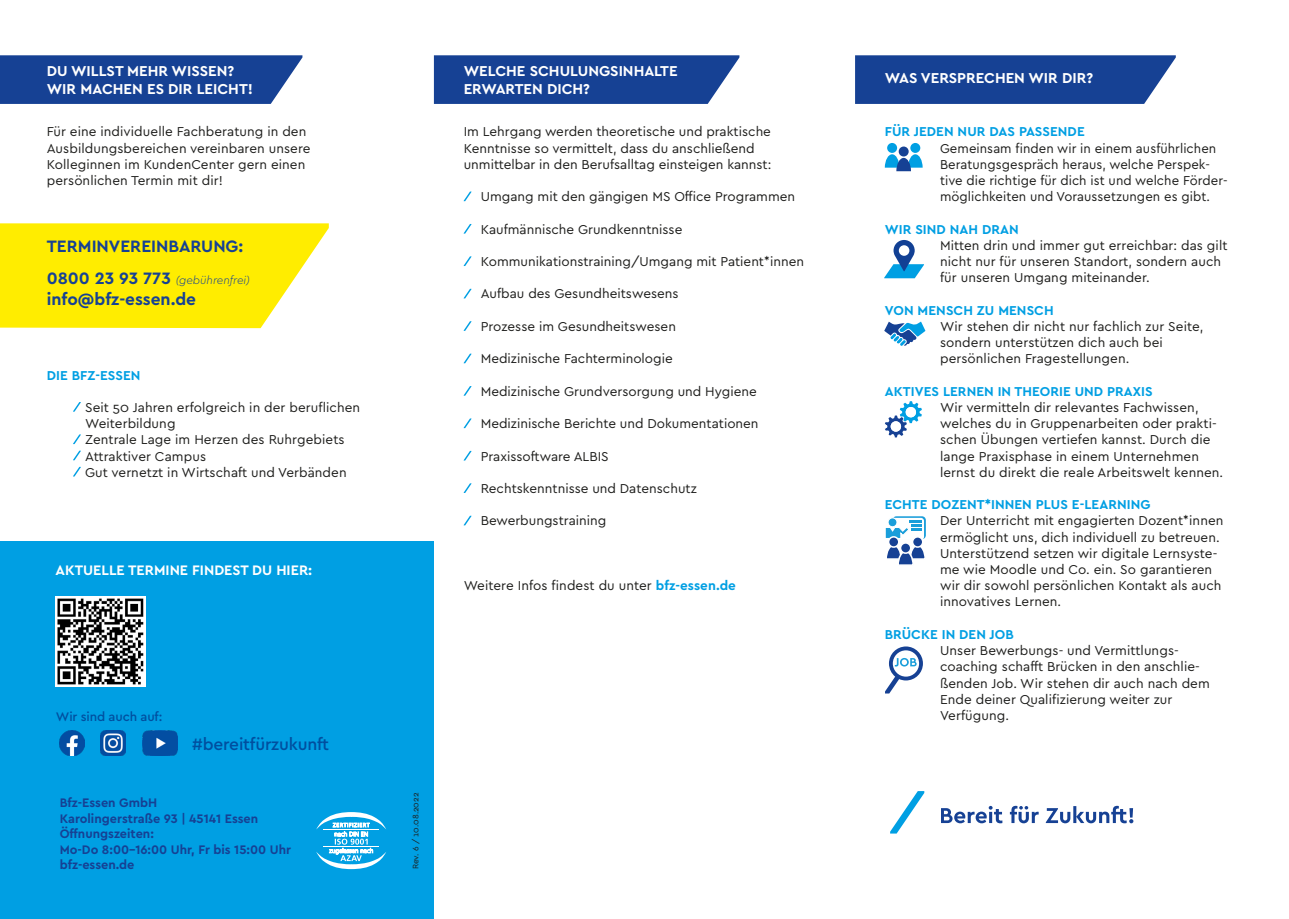
<style>
.page{position:relative;width:1289px;height:919px;background:#fff}
.page>*{position:absolute;margin:0;border:0;box-sizing:border-box;transform-origin:0 0}
.t1{font:700 17.25px "Cera Pro";color:#164194}
.Bodytype_kleiner_Ein{font:500 17.25px "Cera Pro";letter-spacing:-.01em;color:#004f9f}
.t2{font:700 15px "Cera Pro";color:#fff}
.t3{font:700 14.4px "Cera Pro";color:#fff}
.Bodytype_9p{font:13.5px/16.2px "Cera Pro";letter-spacing:.005em;color:#1d1d1b}
.Bodytype{font:13.5px/16.2px "Cera Pro";color:#1d1d1b}
.Bodytype_9p-2{font:700 13.5px "Cera Pro";letter-spacing:.005em;color:#009fe3}
.t4{font:700 12.9px/15.6px "Cera Pro";color:#164194}
.Bodytype_kleiner_Ein-2{font:500 12.9px "Cera Pro";letter-spacing:-.01em;color:#004f9f}
.t5{font:italic 300 11.55px "Cera Pro";color:#164194}
.t6{font:8.4px "Cera Pro";color:#1d1d1b}
.s1{font-weight:700;font-style:normal;font-size:17.25px}
.s2{font-weight:700;color:#009fe3}
</style>
<div class="page">
<svg style="left:0;top:223px;width:329px;height:105px;background:#ffee1a"></svg>
<div style="left:0;top:541px;width:434px;height:377px;background:#009fe3"></div>
<img style="left:142px;top:730px;width:35px;height:25px">
<img style="left:101px;top:730px;width:25px;height:25px">
<img style="left:56px;top:596px;width:90px;height:90px">
<svg style="left:316px;top:812px;width:70px;height:57px"></svg>
<img style="left:60px;top:730px;width:25px;height:25px">
<svg style="left:0;top:55px;width:302px;height:49px;background:#224b99"></svg>
<svg style="left:73px;top:402px;width:8px;height:9px"></svg>
<svg style="left:73px;top:434px;width:8px;height:10px"></svg>
<svg style="left:73px;top:450px;width:8px;height:10px"></svg>
<svg style="left:73px;top:467px;width:8px;height:9px"></svg>
<svg style="left:855px;top:55px;width:320px;height:49px;background:#224a99"></svg>
<div style="left:887px;top:143px;width:10px;height:10px;background:#009fe3;border-radius:50%"></div>
<div style="left:910px;top:143px;width:10px;height:10px;background:#009fe3;border-radius:50%"></div>
<svg style="left:884px;top:154px;width:38px;height:17px"></svg>
<div style="left:898px;top:146px;width:10px;height:10px;background:#164194;border-radius:50%"></div>
<div style="left:892px;top:516px;width:33px;height:23px;border:1px solid #1a9eda;border-radius:3px"></div>
<div style="left:890px;top:518px;width:34px;height:22px;background:#fff;border-radius:3px"></div>
<svg style="left:885px;top:520px;width:41px;height:45px"></svg>
<div style="left:888px;top:518px;width:9px;height:8px;background:#1a9eda;border-radius:50%"></div>
<div style="left:887px;top:517px;width:10px;height:10px;border:1px solid #fff;border-radius:50%"></div>
<div style="left:888px;top:537px;width:10px;height:10px;background:#164194;border-radius:50%"></div>
<div style="left:887px;top:536px;width:12px;height:11px;border:2px solid #fff;border-radius:50%"></div>
<svg style="left:884px;top:321px;width:41px;height:25px"></svg>
<svg style="left:885px;top:401px;width:36px;height:36px"></svg>
<div style="left:890px;top:421px;width:11px;height:10px;background:#fff;border-radius:50%"></div>
<div style="left:905px;top:407px;width:11px;height:10px;background:#fff;border-radius:50%"></div>
<svg style="left:884px;top:240px;width:40px;height:38px"></svg>
<svg style="left:941px;top:805px;width:192px;height:18px"></svg>
<svg style="left:890px;top:791px;width:34px;height:42px"></svg>
<svg style="left:434px;top:55px;width:305px;height:49px;background:#224b99"></svg>
<svg style="left:463px;top:191px;width:8px;height:10px"></svg>
<svg style="left:464px;top:224px;width:7px;height:9px"></svg>
<svg style="left:463px;top:256px;width:8px;height:10px"></svg>
<svg style="left:463px;top:289px;width:8px;height:9px"></svg>
<svg style="left:463px;top:321px;width:8px;height:10px"></svg>
<svg style="left:463px;top:353px;width:8px;height:10px"></svg>
<svg style="left:464px;top:386px;width:7px;height:9px"></svg>
<svg style="left:463px;top:418px;width:8px;height:10px"></svg>
<svg style="left:464px;top:451px;width:7px;height:9px"></svg>
<svg style="left:463px;top:483px;width:8px;height:10px"></svg>
<svg style="left:463px;top:515px;width:8px;height:10px"></svg>
<svg style="left:885px;top:646px;width:37px;height:47px"></svg>
<p class="t2" style="left:47px;top:61px;width:189px">DU WILLST MEHR WISSEN?</p>
<p class="t2" style="left:47px;top:79px;width:208px">WIR MACHEN ES DIR LEICHT!</p>
<p class="Bodytype_9p" style="left:47px;top:123px;width:265px">Für eine individuelle Fachberatung in den Ausbildungsbereichen vereinbaren unsere Kolleginnen im KundenCenter gern einen persönlichen Termin mit dir!</p>
<p class="t1" style="left:47px;top:235px;width:198px">TERMINVEREINBARUNG:</p>
<p class="t5" style="left:47px;top:273px;width:205px"><span class="s1">0800 23 93 773</span> (gebührenfrei)</p>
<p class="t1" style="left:47px;top:288px;width:151px">info@bfz-essen.de</p>
<p class="Bodytype_9p-2" style="left:47px;top:366px;width:95px">DIE BFZ-ESSEN</p>
<p class="Bodytype_9p" style="left:85px;top:398px;width:276px">Seit 50 Jahren erfolgreich in der beruflichen<br>Weiterbildung</p>
<p class="Bodytype_9p" style="left:85px;top:431px;width:261px">Zentrale Lage im Herzen des Ruhrgebiets</p>
<p class="Bodytype_9p" style="left:85px;top:447px;width:123px">Attraktiver Campus</p>
<p class="Bodytype_9p" style="left:85px;top:463px;width:263px">Gut vernetzt in Wirtschaft und Verbänden</p>
<p class="t3" style="left:56px;top:560px;width:258px">AKTUELLE TERMINE FINDEST DU HIER:</p>
<p class="Bodytype_kleiner_Ein-2" style="left:56px;top:707px;width:108px">Wir sind auch auf:</p>
<p class="Bodytype_kleiner_Ein" style="left:192px;top:732px;width:138px">#bereitfürzukunft</p>
<p class="t4" style="left:60px;top:794px;width:200px">Bfz-Essen GmbH<br>Karolingerstraße 93 | 45141 Essen</p>
<p class="t4" style="left:60px;top:825px;width:233px">Öffnungszeiten:<br>Mo-Do 8:00-16:00 Uhr, Fr bis 15:00 Uhr</p>
<p class="t4" style="left:60px;top:856px;width:76px">bfz-essen.de</p>
<p class="t2" style="left:463px;top:61px;width:215px">WELCHE SCHULUNGSINHALTE</p>
<p class="t2" style="left:463px;top:79px;width:128px">ERWARTEN DICH?</p>
<p class="Bodytype" style="left:463px;top:123px;width:309px">Im Lehrgang werden theoretische und praktische<br>Kenntnisse so vermittelt, dass du anschließend unmittelbar in den Berufsalltag einsteigen kannst:</p>
<p class="Bodytype" style="left:480px;top:188px;width:316px">Umgang mit den gängigen MS Office Programmen</p>
<p class="Bodytype" style="left:480px;top:220px;width:203px">Kaufmännische Grundkenntnisse</p>
<p class="Bodytype" style="left:480px;top:253px;width:325px">Kommunikationstraining/Umgang mit Patient*innen</p>
<p class="Bodytype" style="left:480px;top:285px;width:199px">Aufbau des Gesundheitswesens</p>
<p class="Bodytype" style="left:480px;top:317px;width:197px">Prozesse im Gesundheitswesen</p>
<p class="Bodytype" style="left:480px;top:350px;width:193px">Medizinische Fachterminologie</p>
<p class="Bodytype" style="left:480px;top:382px;width:277px">Medizinische Grundversorgung und Hygiene</p>
<p class="Bodytype" style="left:480px;top:415px;width:279px">Medizinische Berichte und Dokumentationen</p>
<p class="Bodytype" style="left:480px;top:447px;width:130px">Praxissoftware ALBIS</p>
<p class="Bodytype" style="left:480px;top:479px;width:218px">Rechtskenntnisse und Datenschutz</p>
<p class="Bodytype" style="left:480px;top:512px;width:127px">Bewerbungstraining</p>
<p class="Bodytype" style="left:463px;top:577px;width:274px">Weitere Infos findest du unter <span class="s2">bfz-essen.de</span></p>
<p class="t6" style="left:410px;top:869px;width:78px;rotate:-90deg">Rev. 6 / 10.08.2022</p>
<p class="t3" style="left:876px;top:62px;width:176px">WIE SIND DIE ZEITLICHEN</p>
<p class="t2" style="left:884px;top:68px;width:210px">WAS VERSPRECHEN WIR DIR?</p>
<p class="Bodytype_9p-2" style="left:884px;top:123px;width:201px">FÜR JEDEN NUR DAS PASSENDE</p>
<p class="Bodytype_9p" style="left:940px;top:139px;width:289px">Gemeinsam finden wir in einem ausführlichen Beratungsgespräch heraus, welche Perspek&shy;tive die richtige für dich ist und welche Förder&shy;möglichkeiten und Voraussetzungen es gibt.</p>
<p class="Bodytype_9p-2" style="left:884px;top:220px;width:135px">WIR SIND NAH DRAN</p>
<p class="Bodytype_9p" style="left:940px;top:236px;width:289px">Mitten drin und immer gut erreichbar: das gilt nicht nur für unseren Standort, sondern auch für unseren Umgang miteinander.</p>
<p class="Bodytype_9p-2" style="left:884px;top:301px;width:170px">VON MENSCH ZU MENSCH</p>
<p class="Bodytype_9p" style="left:940px;top:317px;width:265px">Wir stehen dir nicht nur fachlich zur Seite, sondern unterstützen dich auch bei persönlichen Fragestellungen.</p>
<p class="Bodytype_9p-2" style="left:884px;top:382px;width:269px">AKTIVES LERNEN IN THEORIE UND PRAXIS</p>
<p class="Bodytype_9p" style="left:940px;top:398px;width:285px">Wir vermitteln dir relevantes Fachwissen, welches du in Gruppenarbeiten oder prakti&shy;schen Übungen vertiefen kannst. Durch die lange Praxisphase in einem Unternehmen lernst du direkt die reale Arbeitswelt kennen.</p>
<p class="Bodytype_9p-2" style="left:884px;top:495px;width:267px">ECHTE DOZENT*INNEN PLUS E-LEARNING</p>
<p class="Bodytype_9p" style="left:940px;top:512px;width:285px">Der Unterricht mit engagierten Dozent*innen ermöglicht uns, dich individuell zu betreuen.<br>Unterstützend setzen wir digitale Lernsyste&shy;me wie Moodle und Co. ein. So garantieren wir dir sowohl persönlichen Kontakt als auch innovatives Lernen.</p>
<p class="Bodytype_9p-2" style="left:884px;top:625px;width:131px">BRÜCKE IN DEN JOB</p>
<p class="Bodytype_9p" style="left:940px;top:641px;width:271px">Unser Bewerbungs- und Vermittlungs&shy;coaching schafft Brücken in den anschlie&shy;ßenden Job. Wir stehen dir auch nach dem Ende deiner Qualifizierung weiter zur Verfügung.</p>
</div>
